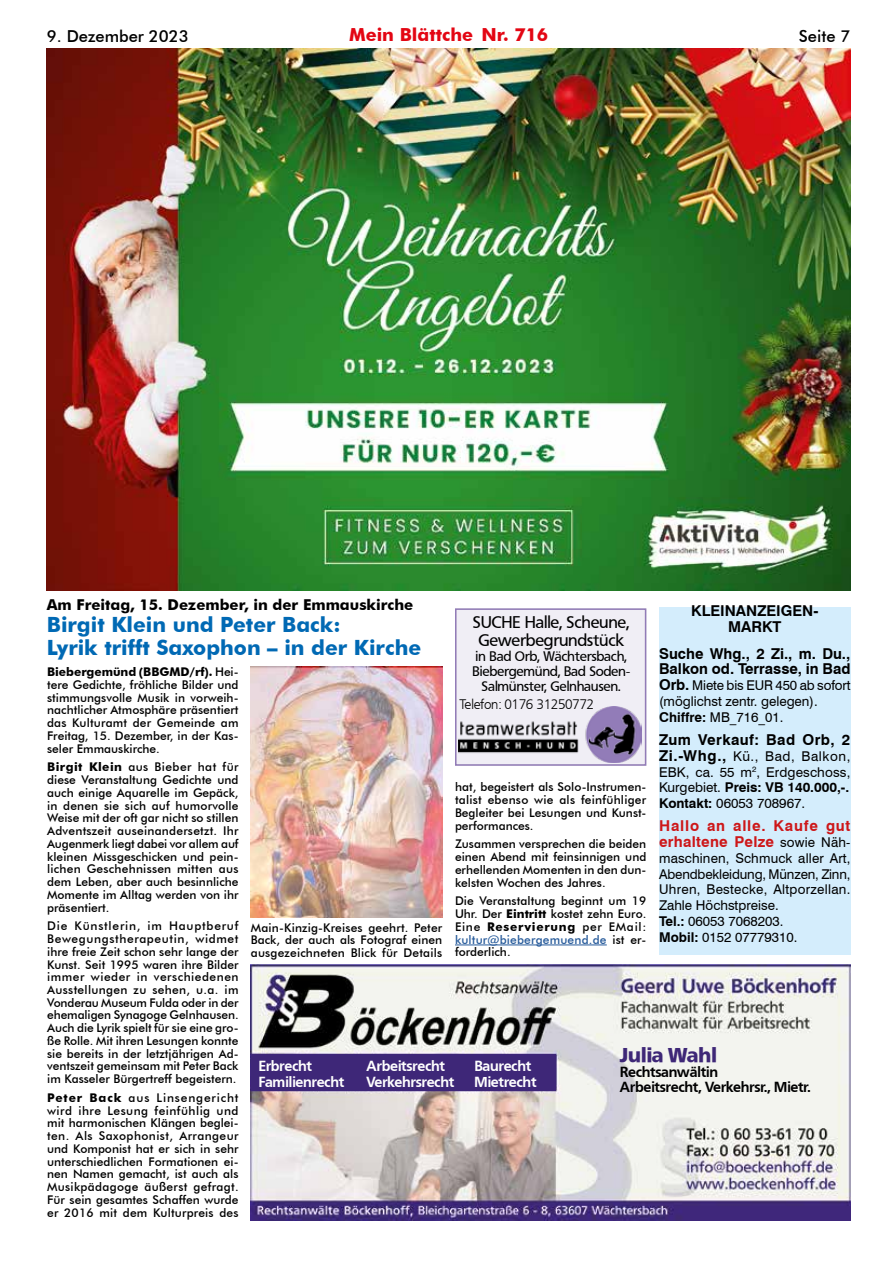
<style>
.page{position:relative;width:893px;height:1263px;background:#fff}
.page>*{position:absolute;margin:0;border:0;box-sizing:border-box;transform-origin:0 0}
.t1{font:700 21px/22.5px "Futura BT";color:#0069b4}
.t2{font:700 19.5px "Frucht Large";color:#3e2777}
.t3{font:700 18px "Futura BT";color:#e30613}
.t4{font:700 16.5px/18px "Frucht";color:#000;text-align:center}
.t5{font:500 16.5px "Futura BT";color:#000}
.t6{font:700 15px/16.5px "Swiss 721 BT";color:#000;text-align:center}
.t7{font:700 15px/15.8px "Swiss 721 BT";letter-spacing:.05em;color:#cd1719}
.t8{font:700 15px "Futura BT";color:#000}
.t9{font:700 15px "Swiss 721 BT";letter-spacing:.025em;color:#000}
.t10{font:14.25px "Frucht Large Normal";color:#fff}
.t11{font:14.25px/15px "Frucht Large Normal";color:#000}
.t12{font:13.5px/15.8px "Swiss 721 BT";color:#000}
.t13{font:700 13.5px/15px "Frucht";color:#000;text-align:center}
.t14{font:13.5px "Frucht Normal";color:#000}
.t15{font:500 12px/12.8px "Futura BT";color:#000;text-align:justify}
.s1{font-weight:700;font-size:15px}
.s2{font-weight:700}
.s3{font-weight:400;font-size:13.5px;color:#000}
.s4{color:#275b9b}
</style>
<div class="page">
<div style="left:659px;top:608px;width:191px;height:347px;background:#d4edfc"></div>
<svg style="left:455px;top:608px;width:192px;height:158px;background:#d3cfda"></svg>
<img style="left:47px;top:48px;width:803px;height:543px">
<img style="left:251px;top:964px;width:599px;height:256px">
<div style="left:252px;top:1054px;width:304px;height:37px;background:#3e2778"></div>
<img style="left:251px;top:667px;width:191px;height:251px">
<hr style="left:455px;top:944px;width:152px;height:1px;background:#275b9b">
<h3 class="t5" style="left:47px;top:26px;width:144px">9. Dezember 2023</h3>
<h3 class="t3" style="left:349px;top:24px;width:201px">Mein Blättche Nr. 716</h3>
<h3 class="t5" style="left:799px;top:26px;width:53px">Seite 7</h3>
<p class="t8" style="left:47px;top:595px;width:368px">Am Freitag, 15. Dezember, in der Emmauskirche</p>
<h1 class="t1" style="left:47px;top:613px;width:376px">Birgit Klein und Peter Back:<br>Lyrik trifft Saxophon – in der Kirche</h1>
<p class="t6" style="left:691px;top:602px;width:129px">KLEINANZEIGEN-<br>MARKT</p>
<p class="t6" style="left:659px;top:645px;width:193px;line-height:15.8px;text-align:left">Suche Whg., 2 Zi., m. Du.,<br>Balkon od. Terrasse, in Bad</p>
<p class="t12" style="left:659px;top:677px;width:193px"><span class="s1">Orb.</span> Miete bis EUR 450 ab sofort (möglichst zentr. gelegen).<br><span class="s2">Chiffre:</span> MB_716_01.</p>
<p class="t9" style="left:659px;top:730px;width:193px">Zum Verkauf: Bad Orb, 2</p>
<p class="t12" style="left:659px;top:748px;width:193px;text-align:justify"><span class="s1">Zi.-Whg.,</span> Kü., Bad, Balkon, EBK, ca. 55 m<sup>2</sup>, Erdgeschoss, Kurgebiet. <span class="s2">Preis: VB 140.000,-.<br>Kontakt:</span> 06053 708967.</p>
<p class="t7" style="left:659px;top:818px;width:193px">Hallo an alle. Kaufe gut erhaltene Pelze <span class="s3">sowie Näh-</span></p>
<p class="t12" style="left:659px;top:850px;width:193px">maschinen, Schmuck aller Art,<br>Abendbekleidung, Münzen, Zinn,<br>Uhren, Bestecke, Altporzellan.<br>Zahle Höchstpreise.<br><span class="s2">Tel.:</span> 06053 7068203.<br><span class="s2">Mobil:</span> 0152 07779310.</p>
<h3 class="t4" style="left:473px;top:613px;width:158px">SUCHE Halle, Scheune,<br>Gewerbegrundstück</h3>
<p class="t13" style="left:472px;top:648px;width:159px">in Bad Orb, Wächtersbach,<br>Biebergemünd, Bad Soden-<br>Salmünster, Gelnhausen.</p>
<p class="t14" style="left:460px;top:696px;width:136px">Telefon: 0176 31250772</p>
<p class="t15" style="left:47px;top:665px;width:193px"><span class="s2">Biebergemünd (BBGMD/rf).</span> Hei&shy;tere Gedichte, fröhliche Bilder und stimmungsvolle Musik in vorweih&shy;nachtlicher Atmosphäre präsentiert das Kulturamt der Gemeinde am Freitag, 15. Dezember, in der Kas&shy;seler Emmauskirche.</p>
<p class="t15" style="left:47px;top:760px;width:193px"><span class="s2">Birgit Klein</span> aus Bieber hat für diese Veranstaltung Gedichte und auch einige Aquarelle im Gepäck, in denen sie sich auf humorvolle Weise mit der oft gar nicht so stillen Adventszeit auseinandersetzt. Ihr Augenmerk liegt dabei vor allem auf kleinen Missgeschicken und pein&shy;lichen Geschehnissen mitten aus dem Leben, aber auch besinnliche Momente im Alltag werden von ihr präsentiert.</p>
<p class="t15" style="left:47px;top:919px;width:193px">Die Künstlerin, im Hauptberuf Bewegungstherapeutin, widmet ihre freie Zeit schon sehr lange der Kunst. Seit 1995 waren ihre Bilder immer wieder in verschiedenen Ausstellungen zu sehen, u.a. im Vonderau Museum Fulda oder in der ehemaligen Synagoge Gelnhausen.<br>Auch die Lyrik spielt für sie eine gro&shy;ße Rolle. Mit ihren Lesungen konnte sie bereits in der letztjährigen Ad&shy;ventszeit gemeinsam mit Peter Back im Kasseler Bürgertreff begeistern.</p>
<p class="t15" style="left:47px;top:1091px;width:193px"><span class="s2">Peter Back</span> aus Linsengericht wird ihre Lesung feinfühlig und mit harmonischen Klängen beglei&shy;ten. Als Saxophonist, Arrangeur und Komponist hat er sich in sehr unterschiedlichen Formationen ei&shy;nen Namen gemacht, ist auch als Musikpädagoge äußerst gefragt.<br>Für sein gesamtes Schaffen wurde er 2016 mit dem Kulturpreis des</p>
<p class="t15" style="left:455px;top:781px;width:193px">hat, begeistert als Solo-Instrumen&shy;talist ebenso wie als feinfühliger Begleiter bei Lesungen und Kunst&shy;performances.</p>
<p class="t15" style="left:455px;top:838px;width:193px">Zusammen versprechen die beiden einen Abend mit feinsinnigen und erhellenden Momenten in den dun&shy;kelsten Wochen des Jahres.</p>
<p class="t15" style="left:455px;top:894px;width:193px">Die Veranstaltung beginnt um 19<br>Uhr. Der <span class="s2">Eintritt</span> kostet zehn Euro.<br>Eine <span class="s2">Reservierung</span> per EMail: <span class="s4">kultur@biebergemuend.de</span> ist er&shy;forderlich.</p>
<p class="t15" style="left:251px;top:921px;width:193px">Main-Kinzig-Kreises geehrt. Peter Back, der auch als Fotograf einen ausgezeichneten Blick für Details</p>
<h2 class="t2" style="left:620px;top:1043px;width:98px">Julia Wahl</h2>
<p class="t11" style="left:620px;top:1064px;width:192px">Rechtsanwältin<br>Arbeitsrecht, Verkehrsr., Mietr.</p>
<p class="t10" style="left:259px;top:1057px;width:55px">Erbrecht</p>
<p class="t10" style="left:367px;top:1057px;width:80px">Arbeitsrecht</p>
<p class="t10" style="left:475px;top:1057px;width:58px">Baurecht</p>
<p class="t10" style="left:259px;top:1073px;width:87px">Familienrecht</p>
<p class="t10" style="left:367px;top:1073px;width:89px">Verkehrsrecht</p>
<p class="t10" style="left:475px;top:1073px;width:63px">Mietrecht</p>
</div>
